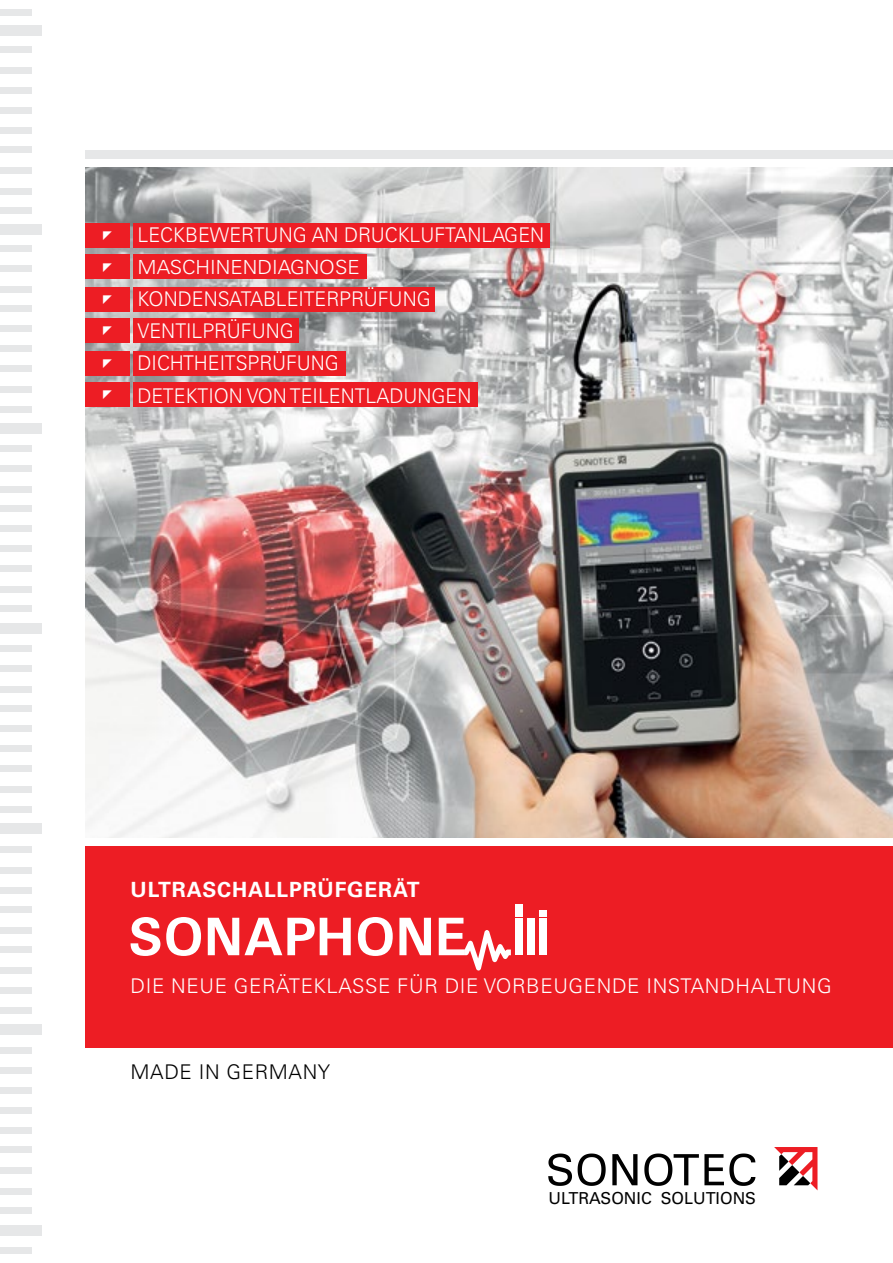
<style>
.page{position:relative;width:893px;height:1263px;background:#fff}
.page>*{position:absolute;margin:0;border:0;box-sizing:border-box;transform-origin:0 0}
.t1{font:700 21px "Univers LT Std";letter-spacing:.04em;color:#fff}
.t2{font:300 20.25px/32.2px "Univers LT Std";color:#fff;scale:.96 1}
.t3{font:300 20.25px "Univers LT Std";letter-spacing:.03em;color:#fff}
.t4{font:300 20.25px "Univers LT Std";letter-spacing:.03em;color:#000}
.t5{font:300 19.5px "Univers LT Std";color:#fff;scale:1.04 1}
.t6{font:16.5px "Univers LT Std";color:#000}
</style>
<div class="page">
<svg style="left:548px;top:1153px;width:24px;height:33px"></svg>
<svg style="left:578px;top:1153px;width:28px;height:33px"></svg>
<svg style="left:612px;top:1154px;width:25px;height:31px"></svg>
<svg style="left:644px;top:1153px;width:111px;height:33px"></svg>
<svg style="left:774px;top:1147px;width:43px;height:43px"></svg>
<img style="left:85px;top:167px;width:808px;height:670px">
<div style="left:0;top:1247px;width:31px;height:6px;background:#e6e7e8"></div>
<div style="left:0;top:1208px;width:31px;height:6px;background:#e6e7e8"></div>
<div style="left:0;top:1188px;width:31px;height:6px;background:#e6e7e8"></div>
<div style="left:0;top:1167px;width:31px;height:6px;background:#e6e7e8"></div>
<div style="left:0;top:1147px;width:31px;height:6px;background:#e6e7e8"></div>
<div style="left:0;top:1127px;width:31px;height:6px;background:#e6e7e8"></div>
<div style="left:0;top:1107px;width:31px;height:6px;background:#e6e7e8"></div>
<div style="left:0;top:1088px;width:31px;height:6px;background:#e6e7e8"></div>
<div style="left:0;top:1067px;width:31px;height:6px;background:#e6e7e8"></div>
<div style="left:0;top:1047px;width:31px;height:6px;background:#e6e7e8"></div>
<div style="left:0;top:1007px;width:31px;height:6px;background:#e6e7e8"></div>
<div style="left:0;top:988px;width:31px;height:6px;background:#e6e7e8"></div>
<div style="left:0;top:967px;width:31px;height:6px;background:#e6e7e8"></div>
<div style="left:0;top:946px;width:31px;height:7px;background:#e6e7e8"></div>
<div style="left:0;top:927px;width:31px;height:6px;background:#e6e7e8"></div>
<div style="left:0;top:907px;width:31px;height:6px;background:#e6e7e8"></div>
<div style="left:0;top:887px;width:31px;height:6px;background:#e6e7e8"></div>
<div style="left:0;top:867px;width:31px;height:6px;background:#e6e7e8"></div>
<div style="left:0;top:847px;width:31px;height:6px;background:#e6e7e8"></div>
<div style="left:0;top:806px;width:31px;height:6px;background:#e6e7e8"></div>
<div style="left:0;top:786px;width:31px;height:7px;background:#e6e7e8"></div>
<div style="left:0;top:766px;width:31px;height:6px;background:#e6e7e8"></div>
<div style="left:0;top:745px;width:31px;height:6px;background:#e6e7e8"></div>
<div style="left:0;top:726px;width:31px;height:6px;background:#e6e7e8"></div>
<div style="left:0;top:706px;width:31px;height:6px;background:#e6e7e8"></div>
<div style="left:0;top:686px;width:31px;height:6px;background:#e6e7e8"></div>
<div style="left:0;top:666px;width:31px;height:6px;background:#e6e7e8"></div>
<div style="left:0;top:645px;width:31px;height:6px;background:#e6e7e8"></div>
<div style="left:0;top:606px;width:31px;height:6px;background:#e6e7e8"></div>
<div style="left:0;top:586px;width:31px;height:6px;background:#e6e7e8"></div>
<div style="left:0;top:565px;width:31px;height:7px;background:#e6e7e8"></div>
<div style="left:0;top:545px;width:31px;height:6px;background:#e6e7e8"></div>
<div style="left:0;top:526px;width:31px;height:6px;background:#e6e7e8"></div>
<div style="left:0;top:505px;width:31px;height:6px;background:#e6e7e8"></div>
<div style="left:0;top:486px;width:31px;height:6px;background:#e6e7e8"></div>
<div style="left:0;top:466px;width:31px;height:6px;background:#e6e7e8"></div>
<div style="left:0;top:445px;width:31px;height:6px;background:#e6e7e8"></div>
<div style="left:0;top:406px;width:31px;height:6px;background:#e6e7e8"></div>
<div style="left:0;top:386px;width:31px;height:7px;background:#e6e7e8"></div>
<div style="left:0;top:366px;width:31px;height:6px;background:#e6e7e8"></div>
<div style="left:0;top:345px;width:31px;height:6px;background:#e6e7e8"></div>
<div style="left:0;top:326px;width:31px;height:6px;background:#e6e7e8"></div>
<div style="left:0;top:306px;width:31px;height:6px;background:#e6e7e8"></div>
<div style="left:0;top:286px;width:31px;height:6px;background:#e6e7e8"></div>
<div style="left:0;top:266px;width:31px;height:6px;background:#e6e7e8"></div>
<div style="left:0;top:245px;width:31px;height:6px;background:#e6e7e8"></div>
<div style="left:0;top:207px;width:31px;height:7px;background:#e6e7e8"></div>
<div style="left:0;top:188px;width:31px;height:6px;background:#e6e7e8"></div>
<div style="left:0;top:167px;width:31px;height:6px;background:#e6e7e8"></div>
<div style="left:0;top:147px;width:31px;height:6px;background:#e6e7e8"></div>
<div style="left:0;top:127px;width:31px;height:6px;background:#e6e7e8"></div>
<div style="left:0;top:107px;width:31px;height:6px;background:#e6e7e8"></div>
<div style="left:0;top:88px;width:31px;height:6px;background:#e6e7e8"></div>
<div style="left:0;top:67px;width:31px;height:6px;background:#e6e7e8"></div>
<div style="left:0;top:47px;width:31px;height:6px;background:#e6e7e8"></div>
<div style="left:0;top:9px;width:31px;height:6px;background:#e6e7e8"></div>
<div style="left:0;top:1225px;width:42px;height:11px;background:#e6e7e8"></div>
<div style="left:0;top:1024px;width:42px;height:11px;background:#e6e7e8"></div>
<div style="left:0;top:823px;width:42px;height:11px;background:#e6e7e8"></div>
<div style="left:0;top:623px;width:42px;height:11px;background:#e6e7e8"></div>
<div style="left:0;top:423px;width:42px;height:11px;background:#e6e7e8"></div>
<div style="left:0;top:224px;width:42px;height:11px;background:#e6e7e8"></div>
<div style="left:0;top:26px;width:42px;height:10px;background:#e6e7e8"></div>
<div style="left:85px;top:846px;width:808px;height:202px;background:#ed1d24"></div>
<div style="left:85px;top:150px;width:808px;height:8px;background:#e6e7e8"></div>
<svg style="left:131px;top:917px;width:29px;height:39px"></svg>
<svg style="left:166px;top:917px;width:35px;height:39px"></svg>
<svg style="left:208px;top:918px;width:31px;height:37px"></svg>
<svg style="left:245px;top:918px;width:106px;height:37px"></svg>
<svg style="left:358px;top:917px;width:35px;height:39px"></svg>
<svg style="left:399px;top:918px;width:32px;height:37px"></svg>
<svg style="left:439px;top:918px;width:72px;height:52px"></svg>
<div style="left:515px;top:933px;width:8px;height:8px;background:#fff"></div>
<div style="left:515px;top:904px;width:8px;height:6px;background:#fff"></div>
<div style="left:515px;top:941px;width:8px;height:8px;background:#fff"></div>
<div style="left:515px;top:949px;width:8px;height:6px;background:#fff"></div>
<div style="left:515px;top:925px;width:8px;height:8px;background:#fff"></div>
<div style="left:515px;top:910px;width:8px;height:7px;background:#fff"></div>
<div style="left:515px;top:918px;width:8px;height:6px;background:#fff"></div>
<div style="left:527px;top:925px;width:8px;height:8px;background:#fff"></div>
<div style="left:527px;top:941px;width:8px;height:8px;background:#fff"></div>
<div style="left:527px;top:933px;width:8px;height:8px;background:#fff"></div>
<div style="left:527px;top:918px;width:8px;height:6px;background:#fff"></div>
<div style="left:527px;top:949px;width:8px;height:6px;background:#fff"></div>
<div style="left:540px;top:941px;width:7px;height:8px;background:#fff"></div>
<div style="left:540px;top:925px;width:7px;height:8px;background:#fff"></div>
<div style="left:540px;top:933px;width:7px;height:8px;background:#fff"></div>
<div style="left:540px;top:910px;width:7px;height:7px;background:#fff"></div>
<div style="left:540px;top:918px;width:7px;height:6px;background:#fff"></div>
<div style="left:540px;top:949px;width:7px;height:6px;background:#fff"></div>
<div style="left:85px;top:223px;width:45px;height:24px;background:#ed1d24"></div>
<div style="left:85px;top:255px;width:45px;height:24px;background:#ed1d24"></div>
<div style="left:85px;top:287px;width:45px;height:24px;background:#ed1d24"></div>
<div style="left:85px;top:319px;width:45px;height:24px;background:#ed1d24"></div>
<div style="left:85px;top:351px;width:45px;height:24px;background:#ed1d24"></div>
<div style="left:85px;top:382px;width:45px;height:24px;background:#ed1d24"></div>
<div style="left:133px;top:223px;width:417px;height:24px;background:#ed1d24"></div>
<div style="left:133px;top:255px;width:234px;height:24px;background:#ed1d24"></div>
<div style="left:133px;top:287px;width:302px;height:24px;background:#ed1d24"></div>
<div style="left:133px;top:319px;width:166px;height:24px;background:#ed1d24"></div>
<div style="left:133px;top:351px;width:213px;height:24px;background:#ed1d24"></div>
<div style="left:133px;top:382px;width:345px;height:24px;background:#ed1d24"></div>
<p class="t2" style="left:138px;top:219px;width:425px">LECKBEWERTUNG AN DRUCKLUFTANLAGEN</p>
<p class="t5" style="left:138px;top:255px;width:215px">MASCHINENDIAGNOSE</p>
<p class="t2" style="left:138px;top:283px;width:349px">KONDENSATABLEITERPRÜFUNG<br>VENTILPRÜFUNG<br>DICHTHEITSPRÜFUNG<br>DETEKTION VON TEILENTLADUNGEN</p>
<p class="t1" style="left:131px;top:877px;width:290px">ULTRASCHALLPRÜFGERÄT</p>
<p class="t3" style="left:131px;top:973px;width:703px">DIE NEUE GERÄTEKLASSE FÜR DIE VORBEUGENDE INSTANDHALTUNG</p>
<p class="t4" style="left:131px;top:1059px;width:201px">MADE IN GERMANY</p>
<p class="t6" style="left:549px;top:1188px;width:209px">ULTRASONIC SOLUTIONS</p>
</div>
